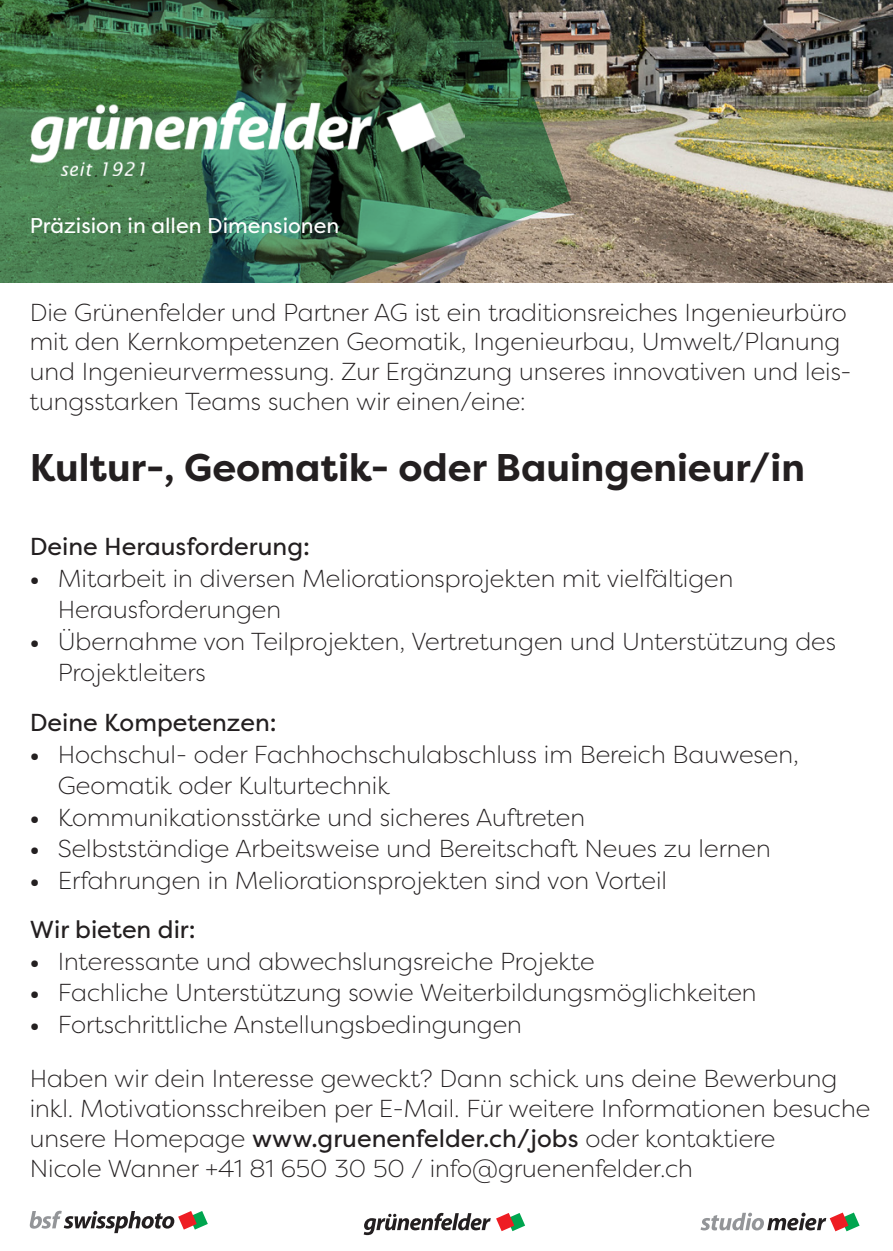
<style>
.page{position:relative;width:893px;height:1251px;background:#fff}
.page>*{position:absolute;margin:0;border:0;box-sizing:border-box;transform-origin:0 0}
.t1{font:700 38.5px "Filson Pro";color:#231f20}
.t2{font:300 24.5px/29.8px "Filson Pro";color:#231f20}
.t3{font:24.5px "Filson Pro";color:#231f20}
.Untertitel{font:21.35px "Filson Pro";color:#fff}
.s1{font-weight:700}
.s2{font-weight:400}
</style>
<div class="page">
<img style="left:571px;top:0;width:322px;height:283px">
<img style="left:0;top:0;width:571px;height:283px">
<img style="left:30px;top:102px;width:434px;height:73px">
<svg style="left:30px;top:1210px;width:178px;height:22px"></svg>
<svg style="left:364px;top:1212px;width:161px;height:22px"></svg>
<svg style="left:700px;top:1212px;width:160px;height:18px"></svg>
<p class="Untertitel" style="left:30px;top:211px;width:311px">Präzision in allen Dimensionen</p>
<p class="t2" style="left:30px;top:296px;width:823px">Die Grünenfelder und Partner AG ist ein traditionsreiches Ingenieurbüro mit den Kernkompetenzen Geomatik, Ingenieurbau, Umwelt/Planung und Ingenieurvermessung. Zur Ergänzung unseres innovativen und leis&shy;tungsstarken Teams suchen wir einen/eine:</p>
<p class="t1" style="left:30px;top:443px;width:777px">Kultur-, Geomatik- oder Bauingenieur/in</p>
<p class="t3" style="left:30px;top:530px;width:282px">Deine Herausforderung:</p>
<p class="t2" style="left:58px;top:562px;width:677px;line-height:31.5px;text-indent:-28px"><span class="s1">•</span> Mitarbeit in diversen Meliorationsprojekten mit vielfältigen<br>Herausforderungen</p>
<p class="t2" style="left:58px;top:625px;width:780px;line-height:31.5px;text-indent:-28px"><span class="s1">•</span> Übernahme von Teilprojekten, Vertretungen und Unterstützung des<br>Projektleiters</p>
<p class="t3" style="left:30px;top:706px;width:248px">Deine Kompetenzen:</p>
<p class="t2" style="left:58px;top:737px;width:743px;line-height:31.5px;text-indent:-28px"><span class="s1">•</span> Hochschul- oder Fachhochschulabschluss im Bereich Bauwesen,<br>Geomatik oder Kulturtechnik</p>
<p class="t2" style="left:30px;top:801px;width:557px"><span class="s1">•</span> Kommunikationsstärke und sicheres Auftreten</p>
<p class="t2" style="left:30px;top:833px;width:742px"><span class="s1">•</span> Selbstständige Arbeitsweise und Bereitschaft Neues zu lernen</p>
<p class="t2" style="left:30px;top:864px;width:639px"><span class="s1">•</span> Erfahrungen in Meliorationsprojekten sind von Vorteil</p>
<p class="t3" style="left:30px;top:913px;width:168px">Wir bieten dir:</p>
<p class="t2" style="left:30px;top:945px;width:567px"><span class="s1">•</span> Interessante und abwechslungsreiche Projekte</p>
<p class="t2" style="left:30px;top:977px;width:728px"><span class="s1">•</span> Fachliche Unterstützung sowie Weiterbildungsmöglichkeiten</p>
<p class="t2" style="left:30px;top:1008px;width:494px"><span class="s1">•</span> Fortschrittliche Anstellungsbedingungen</p>
<p class="t2" style="left:30px;top:1063px;width:842px">Haben wir dein Interesse geweckt? Dann schick uns deine Bewerbung inkl. Motivationsschreiben per E-Mail. Für weitere Informationen besuche unsere Homepage <span class="s2">www.gruenenfelder.ch/jobs</span> oder kontaktiere<br>Nicole Wanner +41 81 650 30 50 / info@gruenenfelder.ch</p>
</div>
